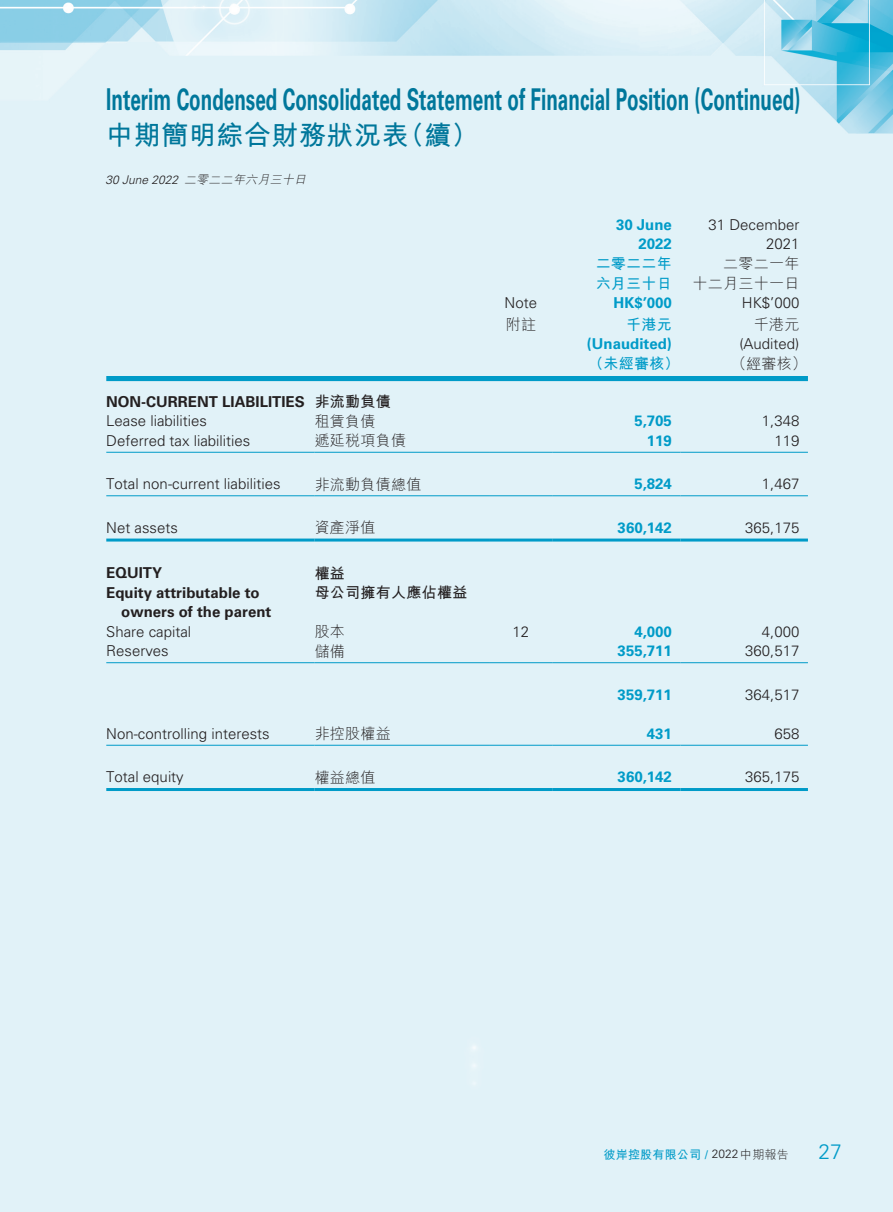
<style>
.page{position:relative;width:893px;height:1212px;background:#e1f2f8}
.page>*{position:absolute;margin:0;border:0;box-sizing:border-box;transform-origin:0 0}
.t1{font:700 30px "Univers LT Std";color:#00779b;scale:.63 1}
.t2{font:700 27px "M Hei HK";letter-spacing:.02em;color:#00779b}
.t3{font:300 21px "Univers LT Std";color:#009bc8}
._50_Table_txt{font:300 15px "Univers LT Std";color:#231f20}
._50_Table_txt-2{font:700 15px "Univers LT Std";color:#009bc8}
._50_Table_txt-3{font:700 15px "Univers LT Std";color:#231f20}
._50_Table_txt-4{font:300 15px "M Hei HK";letter-spacing:.02em;color:#231f20}
._50_Table_txt-5{font:700 15px "M Hei HK";letter-spacing:.02em;color:#009bc8}
._50_Table_txt-6{font:700 15px "M Hei HK";letter-spacing:.02em;color:#231f20}
.t4{font:italic 300 12px "Univers LT Std";color:#231f20}
.t5{font:700 12px "M Hei HK";letter-spacing:.02em;color:#009bc8}
.s1{font-family:"M Hei HK"}
.s2{font-family:"Univers LT Std";font-weight:300;color:#231f20}
.s3{font-weight:300;color:#231f20}
</style>
<div class="page">
<div style="left:106px;top:376px;width:702px;height:5px;background:#009bc8"></div>
<hr style="left:106px;top:452px;width:209px;height:1px;background:#009bc8">
<hr style="left:315px;top:452px;width:174px;height:1px;background:#009bc8">
<hr style="left:489px;top:452px;width:64px;height:1px;background:#009bc8">
<hr style="left:553px;top:452px;width:127px;height:1px;background:#009bc8">
<hr style="left:680px;top:452px;width:128px;height:1px;background:#009bc8">
<hr style="left:106px;top:495px;width:209px;height:1px;background:#009bc8">
<hr style="left:315px;top:495px;width:174px;height:1px;background:#009bc8">
<hr style="left:489px;top:495px;width:64px;height:1px;background:#009bc8">
<hr style="left:553px;top:495px;width:127px;height:1px;background:#009bc8">
<hr style="left:680px;top:495px;width:128px;height:1px;background:#009bc8">
<hr style="left:106px;top:538px;width:209px;height:3px;background:#009bc8">
<hr style="left:315px;top:538px;width:174px;height:3px;background:#009bc8">
<hr style="left:489px;top:538px;width:64px;height:3px;background:#009bc8">
<hr style="left:553px;top:538px;width:127px;height:3px;background:#009bc8">
<hr style="left:680px;top:538px;width:128px;height:3px;background:#009bc8">
<hr style="left:106px;top:662px;width:209px;height:1px;background:#009bc8">
<hr style="left:315px;top:662px;width:174px;height:1px;background:#009bc8">
<hr style="left:489px;top:662px;width:64px;height:1px;background:#009bc8">
<hr style="left:553px;top:662px;width:127px;height:1px;background:#009bc8">
<hr style="left:680px;top:662px;width:128px;height:1px;background:#009bc8">
<hr style="left:106px;top:745px;width:209px;height:1px;background:#009bc8">
<hr style="left:315px;top:745px;width:174px;height:1px;background:#009bc8">
<hr style="left:489px;top:745px;width:64px;height:1px;background:#009bc8">
<hr style="left:553px;top:745px;width:127px;height:1px;background:#009bc8">
<hr style="left:680px;top:745px;width:128px;height:1px;background:#009bc8">
<hr style="left:106px;top:788px;width:209px;height:3px;background:#009bc8">
<hr style="left:315px;top:788px;width:174px;height:3px;background:#009bc8">
<hr style="left:489px;top:788px;width:64px;height:3px;background:#009bc8">
<hr style="left:553px;top:788px;width:127px;height:3px;background:#009bc8">
<hr style="left:680px;top:788px;width:128px;height:3px;background:#009bc8">
<p class="t1" style="left:106px;top:82px;width:1103px">Interim Condensed Consolidated Statement of Financial Position (Continued)</p>
<p class="t2" style="left:106px;top:116px;width:374px">中期簡明綜合財務狀況表（續）</p>
<p class="t4" style="left:105px;top:172px;width:205px">30 June 2022 <span class="s1">二零二二年六月三十日</span></p>
<p class="_50_Table_txt-2" style="left:616px;top:215px;width:57px">30 June</p>
<p class="_50_Table_txt-2" style="left:638px;top:235px;width:35px">2022</p>
<p class="_50_Table_txt-5" style="left:596px;top:253px;width:78px">二零二二年</p>
<p class="_50_Table_txt-5" style="left:596px;top:272px;width:78px">六月三十日</p>
<p class="_50_Table_txt" style="left:708px;top:215px;width:92px">31 December</p>
<p class="_50_Table_txt" style="left:766px;top:235px;width:35px">2021</p>
<p class="_50_Table_txt-4" style="left:723px;top:256px;width:78px">二零二一年</p>
<p class="_50_Table_txt-4" style="left:693px;top:276px;width:108px">十二月三十一日</p>
<p class="_50_Table_txt" style="left:505px;top:293px;width:34px">Note</p>
<p class="_50_Table_txt-2" style="left:613px;top:293px;width:60px">HK$’000</p>
<p class="_50_Table_txt" style="left:742px;top:293px;width:59px">HK$’000</p>
<p class="_50_Table_txt-4" style="left:506px;top:317px;width:32px">附註</p>
<p class="_50_Table_txt-5" style="left:626px;top:314px;width:47px">千港元</p>
<p class="_50_Table_txt-4" style="left:754px;top:317px;width:47px">千港元</p>
<p class="_50_Table_txt-2" style="left:587px;top:335px;width:87px">(Unaudited)</p>
<p class="_50_Table_txt" style="left:739px;top:334px;width:62px">(Audited)</p>
<p class="_50_Table_txt-5" style="left:588px;top:353px;width:92px">（未經審核）</p>
<p class="_50_Table_txt-4" style="left:731px;top:356px;width:77px">（經審核）</p>
<p class="_50_Table_txt-3" style="left:106px;top:392px;width:200px">NON-CURRENT LIABILITIES</p>
<p class="_50_Table_txt-6" style="left:315px;top:391px;width:78px">非流動負債</p>
<p class="_50_Table_txt" style="left:106px;top:412px;width:102px">Lease liabilities</p>
<p class="_50_Table_txt-4" style="left:315px;top:413px;width:62px">租賃負債</p>
<p class="_50_Table_txt-2" style="left:634px;top:412px;width:39px">5,705</p>
<p class="_50_Table_txt" style="left:762px;top:412px;width:39px">1,348</p>
<p class="_50_Table_txt" style="left:106px;top:431px;width:146px">Deferred tax liabilities</p>
<p class="_50_Table_txt-4" style="left:315px;top:433px;width:93px">遞延稅項負債</p>
<p class="_50_Table_txt-2" style="left:647px;top:431px;width:27px">119</p>
<p class="_50_Table_txt" style="left:774px;top:431px;width:27px">119</p>
<p class="_50_Table_txt" style="left:106px;top:475px;width:176px">Total non-current liabilities</p>
<p class="_50_Table_txt-4" style="left:315px;top:476px;width:108px">非流動負債總值</p>
<p class="_50_Table_txt-2" style="left:634px;top:475px;width:39px">5,824</p>
<p class="_50_Table_txt" style="left:762px;top:475px;width:39px">1,467</p>
<p class="_50_Table_txt" style="left:106px;top:518px;width:73px">Net assets</p>
<p class="_50_Table_txt-4" style="left:315px;top:520px;width:62px">資產淨值</p>
<p class="_50_Table_txt-2" style="left:618px;top:518px;width:56px">360,142</p>
<p class="_50_Table_txt" style="left:745px;top:518px;width:56px">365,175</p>
<p class="_50_Table_txt-3" style="left:106px;top:564px;width:57px">EQUITY</p>
<p class="_50_Table_txt-6" style="left:315px;top:562px;width:32px">權益</p>
<p class="_50_Table_txt-3" style="left:106px;top:583px;width:155px">Equity attributable to</p>
<p class="_50_Table_txt-3" style="left:121px;top:603px;width:152px">owners of the parent</p>
<p class="_50_Table_txt-6" style="left:315px;top:582px;width:154px">母公司擁有人應佔權益</p>
<p class="_50_Table_txt" style="left:106px;top:622px;width:87px">Share capital</p>
<p class="_50_Table_txt-4" style="left:315px;top:624px;width:32px">股本</p>
<p class="_50_Table_txt" style="left:513px;top:622px;width:18px">12</p>
<p class="_50_Table_txt-2" style="left:634px;top:622px;width:39px">4,000</p>
<p class="_50_Table_txt" style="left:762px;top:622px;width:39px">4,000</p>
<p class="_50_Table_txt" style="left:106px;top:642px;width:64px">Reserves</p>
<p class="_50_Table_txt-4" style="left:315px;top:643px;width:32px">儲備</p>
<p class="_50_Table_txt-2" style="left:618px;top:642px;width:56px">355,711</p>
<p class="_50_Table_txt" style="left:745px;top:642px;width:56px">360,517</p>
<p class="_50_Table_txt-2" style="left:618px;top:685px;width:56px">359,711</p>
<p class="_50_Table_txt" style="left:745px;top:685px;width:56px">364,517</p>
<p class="_50_Table_txt" style="left:106px;top:724px;width:165px">Non-controlling interests</p>
<p class="_50_Table_txt-4" style="left:315px;top:726px;width:78px">非控股權益</p>
<p class="_50_Table_txt-2" style="left:647px;top:724px;width:27px">431</p>
<p class="_50_Table_txt" style="left:774px;top:724px;width:27px">658</p>
<p class="_50_Table_txt" style="left:106px;top:768px;width:79px">Total equity</p>
<p class="_50_Table_txt-4" style="left:315px;top:769px;width:62px">權益總值</p>
<p class="_50_Table_txt-2" style="left:618px;top:768px;width:56px">360,142</p>
<p class="_50_Table_txt" style="left:745px;top:768px;width:56px">365,175</p>
<p class="t5" style="left:603px;top:1146px;width:187px">彼岸控股有限公司 / <span class="s2">2022</span><span class="s3">中期報告</span></p>
<p class="t3" style="left:819px;top:1138px;width:25px">27</p>
</div>
